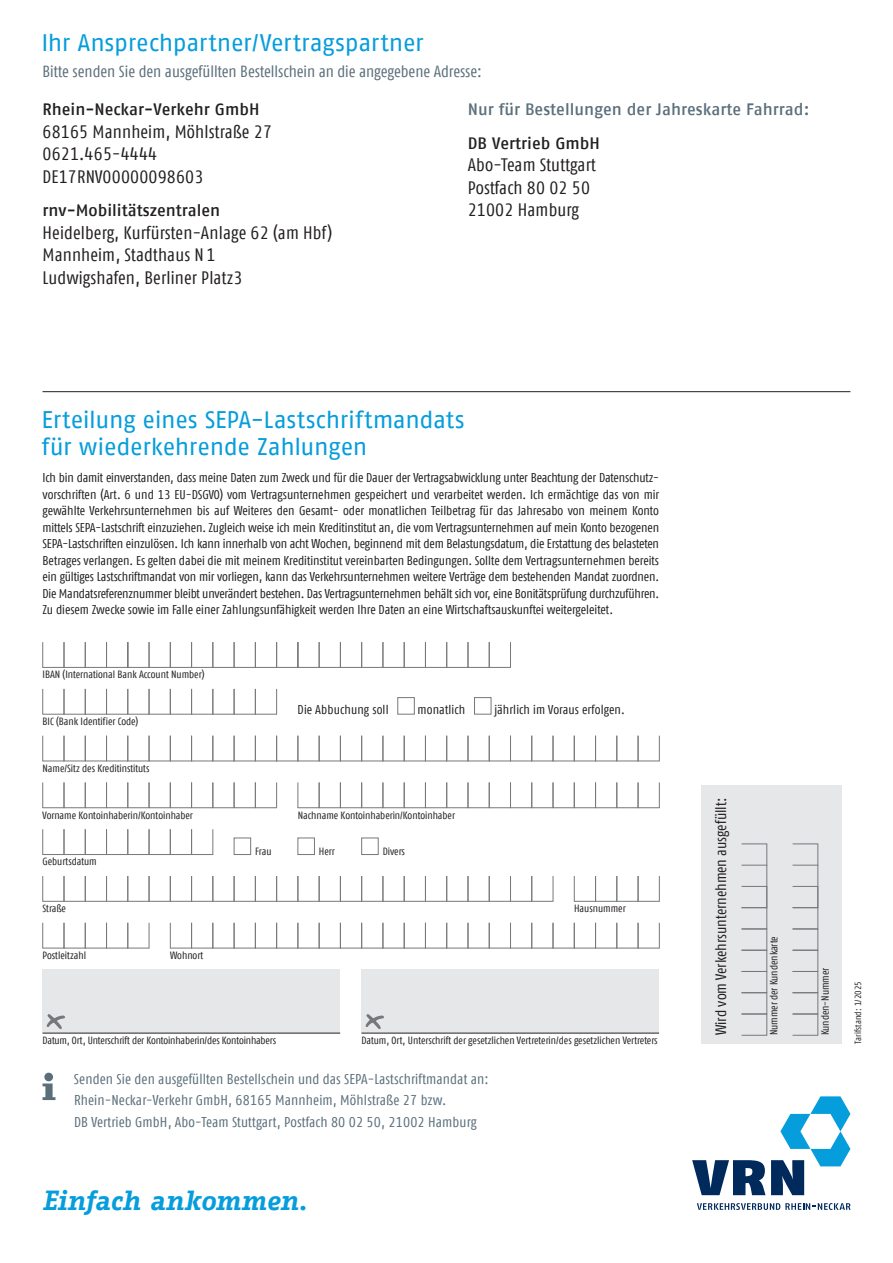
<style>
.page{position:relative;width:893px;height:1263px;background:#fff}
.page>*{position:absolute;margin:0;border:0;box-sizing:border-box;transform-origin:0 0}
.t1{font:italic 700 27px "Mtpthv Fago Office Serif";letter-spacing:-.005em;color:#069ddc}
.t2{font:24px/27px "Slqybv Fago No Tf";letter-spacing:-.015em;color:#069ddc}
.t3{font:condensed 18px/22.5px "Vlqlyh Fago Offc";letter-spacing:.01em;color:#231f20}
.t4{font:500 16.5px "Qjgssx Fago No Tf";color:#231f20}
.t5{font:500 16.5px "Qjgssx Fago No Tf";color:#5b6f7b}
.t6{font:condensed 16.2px "Vlqlyh Fago Offc";color:#5b6f7b}
.t7{font:condensed 15px "Vlqlyh Fago Offc";letter-spacing:-.005em;color:#231f20}
.t8{font:condensed 14.25px/21.3px "Vlqlyh Fago Offc";letter-spacing:.01em;color:#5b6f7b}
.t9{font:condensed 12.75px/16.5px "Vlqlyh Fago Offc";color:#231f20;text-align:justify}
.t10{font:condensed 10.5px "Vlqlyh Fago Offc";color:#231f20}
.t11{font:condensed 9px "Vlqlyh Fago Offc";letter-spacing:.01em;color:#231f20}
</style>
<div class="page">
<hr style="left:43px;top:391px;width:807px;height:1px;background:#231f20">
<div style="left:43px;top:969px;width:297px;height:64px;background:#e6e7e9"></div>
<hr style="left:43px;top:1033px;width:297px;height:1px;background:#231f20">
<div style="left:361px;top:969px;width:298px;height:64px;background:#e6e7e9"></div>
<svg style="left:234px;top:837px;width:145px;height:18px"></svg>
<hr style="left:361px;top:1033px;width:298px;height:1px;background:#231f20">
<svg style="left:42px;top:642px;width:469px;height:26px"></svg>
<svg style="left:42px;top:689px;width:235px;height:26px"></svg>
<div style="left:398px;top:697px;width:17px;height:17px;border:1px solid #76787b"></div>
<div style="left:474px;top:697px;width:17px;height:17px;border:1px solid #76787b"></div>
<svg style="left:42px;top:736px;width:618px;height:26px"></svg>
<svg style="left:42px;top:782px;width:235px;height:26px"></svg>
<svg style="left:298px;top:782px;width:362px;height:26px"></svg>
<svg style="left:42px;top:829px;width:172px;height:26px"></svg>
<svg style="left:42px;top:876px;width:512px;height:26px"></svg>
<svg style="left:574px;top:876px;width:86px;height:26px"></svg>
<svg style="left:42px;top:923px;width:108px;height:26px"></svg>
<svg style="left:170px;top:923px;width:490px;height:26px"></svg>
<svg style="left:47px;top:1014px;width:18px;height:15px"></svg>
<svg style="left:366px;top:1014px;width:18px;height:15px"></svg>
<div style="left:702px;top:784px;width:140px;height:259px;background:#e6e7e9"></div>
<svg style="left:741px;top:844px;width:27px;height:192px"></svg>
<svg style="left:792px;top:844px;width:27px;height:192px"></svg>
<svg style="left:43px;top:1073px;width:12px;height:27px"></svg>
<svg style="left:692px;top:1160px;width:73px;height:35px"></svg>
<svg style="left:771px;top:1096px;width:79px;height:99px"></svg>
<svg style="left:697px;top:1203px;width:153px;height:7px"></svg>
<h2 class="t2" style="left:41px;top:29px;width:384px">Ihr Ansprechpartner/Vertragspartner</h2>
<p class="t6" style="left:43px;top:62px;width:441px">Bitte senden Sie den ausgefüllten Bestellschein an die angegebene Adresse:</p>
<p class="t4" style="left:43px;top:100px;width:218px">Rhein-Neckar-Verkehr GmbH</p>
<p class="t5" style="left:468px;top:100px;width:343px">Nur für Bestellungen der Jahreskarte Fahrrad:</p>
<p class="t3" style="left:43px;top:120px;width:231px">68165 Mannheim, Möhlstraße 27<br>0621.465-4444<br>DE17RNV00000098603</p>
<p class="t4" style="left:43px;top:201px;width:179px">rnv-Mobilitätszentralen</p>
<p class="t3" style="left:43px;top:222px;width:291px">Heidelberg, Kurfürsten-Anlage 62 (am Hbf)<br>Mannheim, Stadthaus N 1<br>Ludwigshafen, Berliner Platz3</p>
<p class="t4" style="left:468px;top:133px;width:134px">DB Vertrieb GmbH</p>
<p class="t3" style="left:468px;top:154px;width:130px">Abo-Team Stuttgart<br>Postfach 80 02 50<br>21002 Hamburg</p>
<h2 class="t2" style="left:41px;top:406px;width:425px">Erteilung eines SEPA-Lastschriftmandats für wiederkehrende Zahlungen</h2>
<p class="t9" style="left:43px;top:470px;width:618px">Ich bin damit einverstanden, dass meine Daten zum Zweck und für die Dauer der Vertragsabwicklung unter Beachtung der Datenschutz&shy;vorschriften (Art. 6 und 13 EU-DSGVO) vom Vertragsunternehmen gespeichert und verarbeitet werden. Ich ermächtige das von mir gewählte Verkehrsunternehmen bis auf Weiteres den Gesamt- oder monatlichen Teilbetrag für das Jahresabo von meinem Konto mittels SEPA-Lastschrift einzuziehen. Zugleich weise ich mein Kreditinstitut an, die vom Vertragsunternehmen auf mein Konto bezogenen SEPA-Lastschriften einzulösen. Ich kann innerhalb von acht Wochen, beginnend mit dem Belastungsdatum, die Erstattung des belasteten Betrages verlangen. Es gelten dabei die mit meinem Kreditinstitut vereinbarten Bedingungen. Sollte dem Vertragsunternehmen bereits ein gültiges Lastschriftmandat von mir vorliegen, kann das Verkehrsunternehmen weitere Verträge dem bestehenden Mandat zuordnen.<br>Die Mandatsreferenznummer bleibt unverändert bestehen. Das Vertragsunternehmen behält sich vor, eine Bonitätsprüfung durchzuführen.<br>Zu diesem Zwecke sowie im Falle einer Zahlungsunfähigkeit werden Ihre Daten an eine Wirtschaftsauskunftei weitergeleitet.</p>
<p class="t10" style="left:43px;top:669px;width:163px">IBAN (International Bank Account Number)</p>
<p class="t9" style="left:298px;top:702px;width:92px">Die Abbuchung soll</p>
<p class="t9" style="left:418px;top:702px;width:49px">monatlich</p>
<p class="t9" style="left:494px;top:702px;width:132px">jährlich im Voraus erfolgen.</p>
<p class="t10" style="left:43px;top:715px;width:97px">BIC (Bank Identifier Code)</p>
<p class="t10" style="left:43px;top:762px;width:109px">Name/Sitz des Kreditinstituts</p>
<p class="t10" style="left:43px;top:809px;width:152px">Vorname Kontoinhaberin/Kontoinhaber</p>
<p class="t10" style="left:298px;top:809px;width:159px">Nachname Kontoinhaberin/Kontoinhaber</p>
<p class="t10" style="left:255px;top:845px;width:18px">Frau</p>
<p class="t10" style="left:319px;top:845px;width:17px">Herr</p>
<p class="t10" style="left:383px;top:845px;width:24px">Divers</p>
<p class="t10" style="left:43px;top:856px;width:56px">Geburtsdatum</p>
<p class="t10" style="left:43px;top:902px;width:25px">Straße</p>
<p class="t10" style="left:574px;top:902px;width:53px">Hausnummer</p>
<p class="t10" style="left:43px;top:949px;width:45px">Postleitzahl</p>
<p class="t10" style="left:170px;top:949px;width:35px">Wohnort</p>
<p class="t10" style="left:43px;top:1034px;width:235px">Datum, Ort, Unterschrift der Kontoinhaberin/des Kontoinhabers</p>
<p class="t10" style="left:361px;top:1034px;width:298px">Datum, Ort, Unterschrift der gesetzlichen Vertreterin/des gesetzlichen Vertreters</p>
<p class="t8" style="left:74px;top:1069px;width:416px">Senden Sie den ausgefüllten Bestellschein und das SEPA-Lastschriftmandat an:<br>Rhein-Neckar-Verkehr GmbH, 68165 Mannheim, Möhlstraße 27 bzw.<br>DB Vertrieb GmbH, Abo-Team Stuttgart, Postfach 80 02 50, 21002 Hamburg</p>
<p class="t1" style="left:43px;top:1184px;width:266px">Einfach ankommen.</p>
<p class="t7" style="left:713px;top:1035px;width:239px;rotate:-90deg">Wird vom Verkehrsunternehmen ausgefüllt:</p>
<p class="t10" style="left:768px;top:1035px;width:101px;rotate:-90deg">Nummer der Kundenkarte</p>
<p class="t10" style="left:819px;top:1035px;width:69px;rotate:-90deg">Kunden-Nummer</p>
<p class="t11" style="left:853px;top:1043px;width:64px;rotate:-90deg">Tarifstand: 1/2025</p>
</div>
